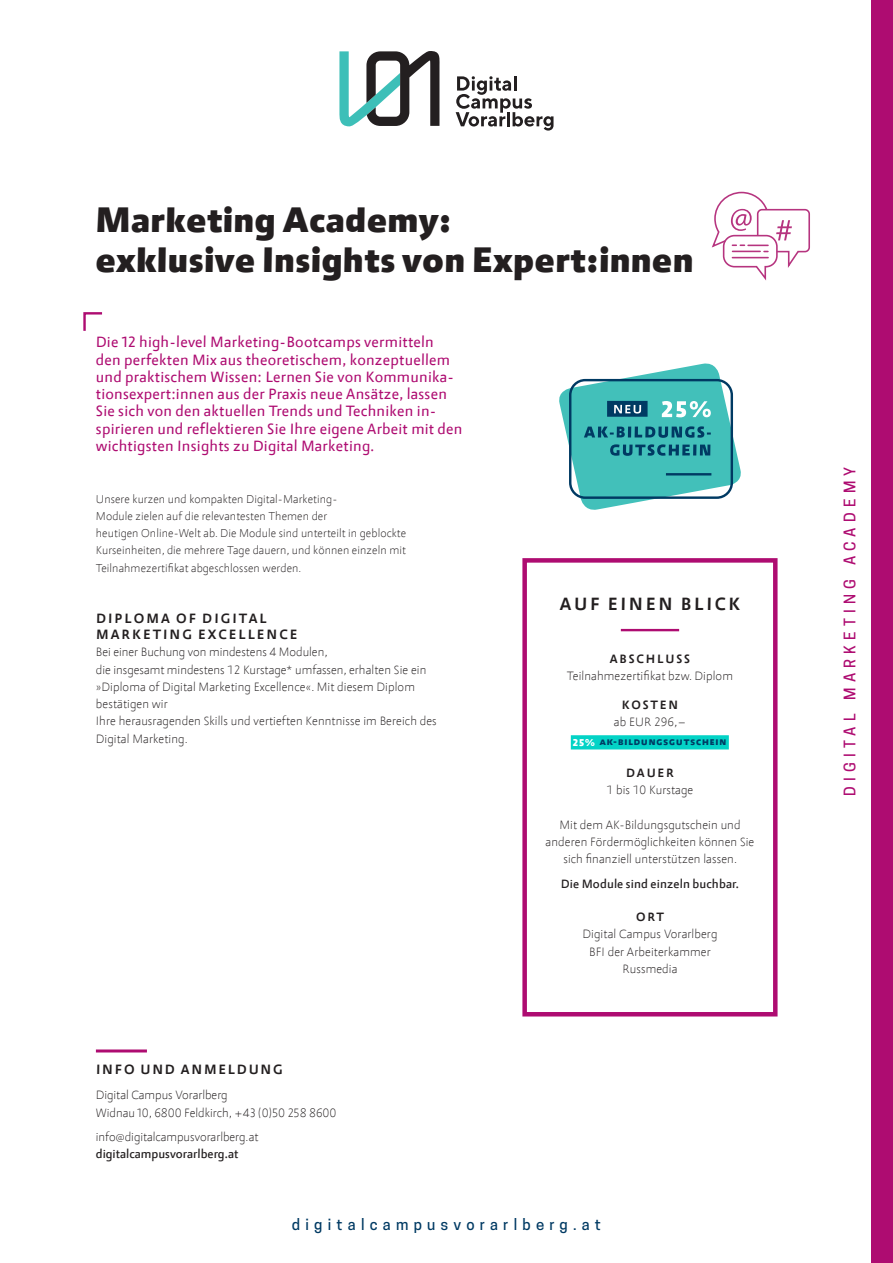
<style>
.page{position:relative;width:893px;height:1263px;background:#fff}
.page>*{position:absolute;margin:0;border:0;box-sizing:border-box;transform-origin:0 0}
.t1{font:900 37.5px "abc Allegra";letter-spacing:.025em;color:#231f20}
.t2{font:600 18.75px "abc Allegra";letter-spacing:.145em;color:#231f20}
.t3{font:15.75px/17.2px "abc Allegra";letter-spacing:.015em;color:#ae0c71}
.t4{font:500 15px "Cooper Hewitt";letter-spacing:.35em;color:#003a63}
.t5{font:500 15px "Cooper Hewitt";letter-spacing:.35em;color:#ae0c71}
.t6{font:600 14.25px/16.5px "abc Allegra";letter-spacing:.145em;color:#231f20}
.t7{font:300 12.75px/17.2px "abc Allegra";letter-spacing:.01em;color:#231f20}
.t8{font:500 12.75px "abc Allegra";letter-spacing:.01em;color:#231f20}
.t9{font:600 12.75px "abc Allegra";letter-spacing:.145em;color:#231f20}
.t10{font:300 12px/17.2px "abc Allegra";letter-spacing:.01em;color:#231f20}
.t11{font:700 12px "abc Allegra";letter-spacing:.025em;color:#003a63}
.s1{font-weight:500}
.s2{font-weight:900;font-size:10.5px;color:#fff}
</style>
<div class="page">
<svg style="left:83px;top:312px;width:20px;height:19px"></svg>
<svg style="left:711px;top:191px;width:99px;height:90px"></svg>
<svg style="left:559px;top:363px;width:182px;height:147px"></svg>
<div style="left:522px;top:558px;width:255px;height:458px;border:4px solid #ae0c71"></div>
<hr style="left:621px;top:629px;width:58px;height:2px;background:#ae0c71">
<div style="left:571px;top:735px;width:158px;height:14px;background:#03d3c6"></div>
<hr style="left:96px;top:1049px;width:51px;height:3px;background:#ae0c71">
<svg style="left:339px;top:51px;width:101px;height:75px"></svg>
<svg style="left:456px;top:76px;width:97px;height:55px"></svg>
<div style="left:872px;top:0;width:21px;height:1263px;background:#ae0c71"></div>
<p class="t1" style="left:96px;top:199px;width:357px">Marketing Academy:</p>
<p class="t1" style="left:96px;top:239px;width:599px">exklusive Insights von Expert:innen</p>
<p class="t3" style="left:96px;top:334px;width:368px">Die 12 high-level Marketing-Bootcamps vermitteln den perfekten Mix aus theoretischem, konzeptuellem und praktischem Wissen: Lernen Sie von Kommunika&shy;tionsexpert:innen aus der Praxis neue Ansätze, lassen Sie sich von den aktuellen Trends und Techniken in&shy;spirieren und reflektieren Sie Ihre eigene Arbeit mit den wichtigsten Insights zu Digital Marketing.</p>
<p class="t10" style="left:96px;top:490px;width:312px">Unsere kurzen und kompakten Digital-Marketing-<br>Module zielen auf die relevantesten Themen der<br>heutigen Online-Welt ab. Die Module sind unterteilt in geblockte Kurseinheiten, die mehrere Tage dauern, und können einzeln mit Teilnahmezertifikat abgeschlossen werden.</p>
<p class="t6" style="left:96px;top:610px;width:203px">DIPLOMA OF DIGITAL<br>MARKETING EXCELLENCE</p>
<p class="t7" style="left:96px;top:644px;width:332px">Bei einer Buchung von mindestens 4 Modulen,<br>die insgesamt mindestens 12 Kurstage* umfassen, erhalten Sie ein »Diploma of Digital Marketing Excellence«. Mit diesem Diplom bestätigen wir</p>
<p class="t7" style="left:96px;top:713px;width:342px">Ihre herausragenden Skills und vertieften Kenntnisse im Bereich des<br>Digital Marketing.</p>
<p class="t6" style="left:96px;top:1061px;width:188px">INFO UND ANMELDUNG</p>
<p class="t7" style="left:96px;top:1086px;width:133px">Digital Campus Vorarlberg</p>
<p class="t7" style="left:96px;top:1104px;width:242px">Widnau 10, 6800 Feldkirch, +43 (0)50 258 8600</p>
<p class="t7" style="left:96px;top:1128px;width:164px">info@digitalcampusvorarlberg.at <span class="s1">digitalcampusvorarlberg.at</span></p>
<p class="t2" style="left:560px;top:594px;width:182px">AUF EINEN BLICK</p>
<p class="t9" style="left:610px;top:652px;width:82px">ABSCHLUSS</p>
<p class="t7" style="left:567px;top:668px;width:167px">Teilnahmezertifikat bzw. Diplom</p>
<p class="t9" style="left:622px;top:697px;width:58px">KOSTEN</p>
<p class="t7" style="left:614px;top:713px;width:74px">ab EUR 296,–</p>
<p class="t11" style="left:573px;top:734px;width:155px"><span class="s2">25%</span> ak-bildungsgutschein</p>
<p class="t9" style="left:626px;top:766px;width:49px">DAUER</p>
<p class="t7" style="left:607px;top:782px;width:88px">1 bis 10 Kurstage</p>
<p class="t7" style="left:559px;top:816px;width:183px">Mit dem AK-Bildungsgutschein und</p>
<p class="t7" style="left:546px;top:833px;width:210px;text-align:center">anderen Fördermöglichkeiten können Sie sich finanziell unterstützen lassen.</p>
<p class="t8" style="left:561px;top:877px;width:180px">Die Module sind einzeln buchbar.</p>
<p class="t9" style="left:636px;top:910px;width:29px">ORT</p>
<p class="t7" style="left:583px;top:926px;width:136px">Digital Campus Vorarlberg</p>
<p class="t7" style="left:589px;top:943px;width:123px">BFI der Arbeiterkammer</p>
<p class="t7" style="left:622px;top:960px;width:57px">Russmedia</p>
<p class="t4" style="left:292px;top:1216px;width:311px">digitalcampusvorarlberg.at</p>
<p class="t5" style="left:841px;top:796px;width:331px;rotate:-90deg">DIGITAL MARKETING ACADEMY</p>
</div>
